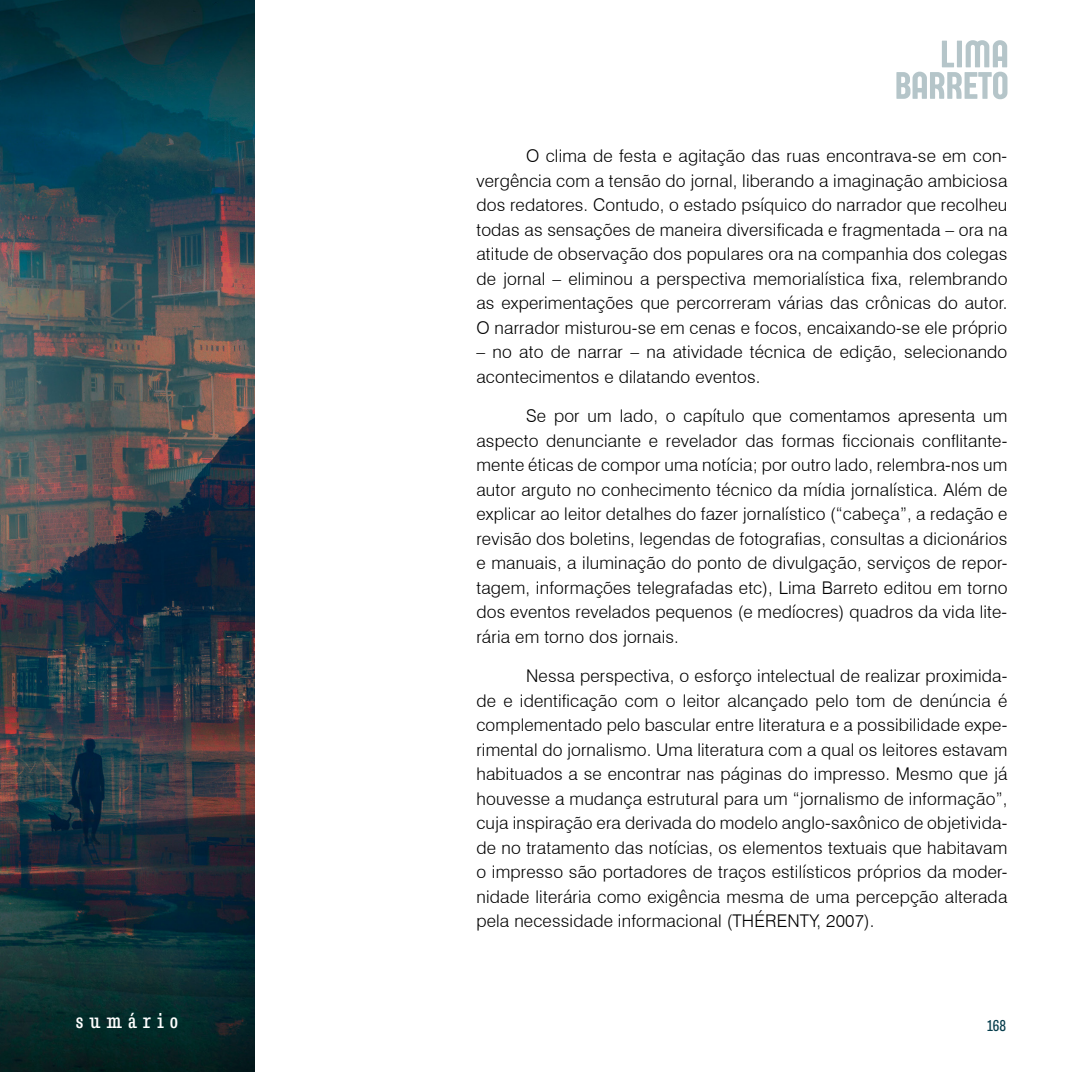
<style>
.page{position:relative;width:1072px;height:1072px;background:#fff}
.page>*{position:absolute;margin:0;border:0;box-sizing:border-box;transform-origin:0 0}
.t1{font:condensed 19.25px "Belarius Poster";letter-spacing:.325em;color:#fff}
.t2{font:300 17.5px/24.5px "Swiss 721 BT";letter-spacing:.01em;color:#000;text-align:justify}
.t3{font:condensed 14px "Belarius Poster";color:#073e4d}
</style>
<div class="page">
<img style="left:0;top:0;width:254px;height:1071px">
<svg style="left:896px;top:40px;width:111px;height:59px"></svg>
<p class="t2" style="left:476px;top:144px;width:532px;text-indent:50px">O clima de festa e agitação das ruas encontrava-se em con&shy;vergência com a tensão do jornal, liberando a imaginação ambiciosa dos redatores. Contudo, o estado psíquico do narrador que recolheu todas as sensações de maneira diversificada e fragmentada – ora na atitude de observação dos populares ora na companhia dos colegas de jornal – eliminou a perspectiva memorialística fixa, relembrando as experimentações que percorreram várias das crônicas do autor.<br>O narrador misturou-se em cenas e focos, encaixando-se ele próprio</p>
<p class="t2" style="left:476px;top:340px;width:532px">– no ato de narrar – na atividade técnica de edição, selecionando acontecimentos e dilatando eventos.</p>
<p class="t2" style="left:476px;top:403px;width:532px;text-indent:50px">Se por um lado, o capítulo que comentamos apresenta um aspecto denunciante e revelador das formas ficcionais conflitante&shy;mente éticas de compor uma notícia; por outro lado, relembra-nos um autor arguto no conhecimento técnico da mídia jornalística. Além de explicar ao leitor detalhes do fazer jornalístico (“cabeça”, a redação e revisão dos boletins, legendas de fotografias, consultas a dicionários e manuais, a iluminação do ponto de divulgação, serviços de repor&shy;tagem, informações telegrafadas etc), Lima Barreto editou em torno dos eventos revelados pequenos (e medíocres) quadros da vida lite&shy;rária em torno dos jornais.</p>
<p class="t2" style="left:476px;top:663px;width:532px;text-indent:50px">Nessa perspectiva, o esforço intelectual de realizar proximida&shy;de e identificação com o leitor alcançado pelo tom de denúncia é complementado pelo bascular entre literatura e a possibilidade expe&shy;rimental do jornalismo. Uma literatura com a qual os leitores estavam habituados a se encontrar nas páginas do impresso. Mesmo que já houvesse a mudança estrutural para um “jornalismo de informação”, cuja inspiração era derivada do modelo anglo-saxônico de objetivida&shy;de no tratamento das notícias, os elementos textuais que habitavam o impresso são portadores de traços estilísticos próprios da moder&shy;nidade literária como exigência mesma de uma percepção alterada pela necessidade informacional (THÉRENTY, 2007).</p>
<p class="t1" style="left:76px;top:1008px;width:104px">sumário</p>
<p class="t3" style="left:987px;top:1016px;width:21px">168</p>
</div>
